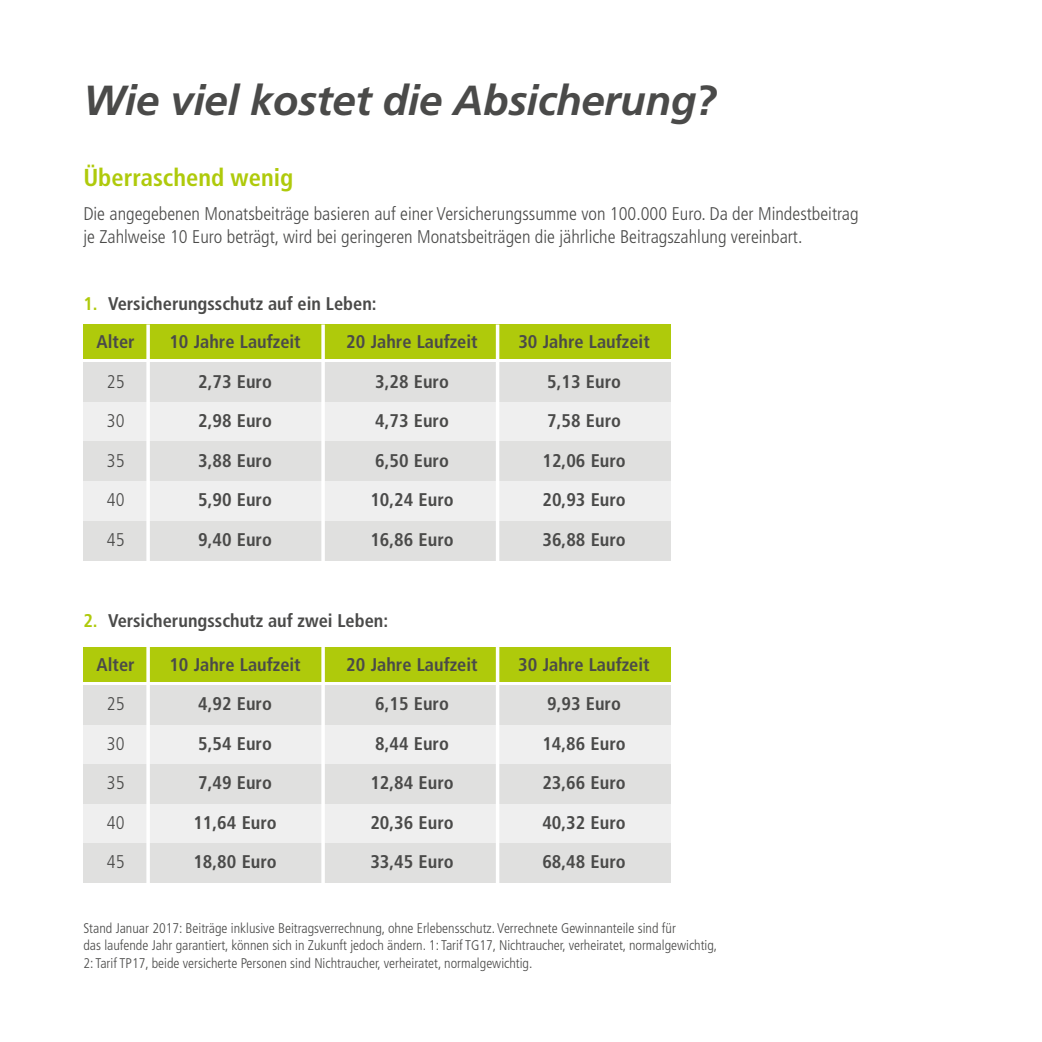
<style>
.page{position:relative;width:1042px;height:1042px;background:#fff}
.page>*{position:absolute;margin:0;border:0;box-sizing:border-box;transform-origin:0 0}
.t1{font:italic 700 42px "Frutiger LT Std";letter-spacing:-.01em;color:#4a4a49}
.t2{font:700 condensed 24.5px "Frutiger LT Std";color:#afca0b}
.t3{font:700 condensed 18.38px/39.6px "Frutiger LT Std";color:#4a4a49;text-align:center}
.t4{font:300 condensed 18.38px/39.6px "Frutiger LT Std";color:#4a4a49;text-align:justify}
.t5{font:300 condensed 14px/17.5px "Frutiger LT Std";color:#4a4a49}
.s1{color:#afca0b}
</style>
<div class="page">
<div style="left:83px;top:324px;width:588px;height:35px;background:#afca0b"></div>
<div style="left:83px;top:402px;width:588px;height:39px;background:#efefef"></div>
<div style="left:83px;top:362px;width:588px;height:40px;background:#e0e0df"></div>
<div style="left:83px;top:441px;width:588px;height:40px;background:#e0e0df"></div>
<div style="left:83px;top:481px;width:588px;height:39px;background:#efefef"></div>
<div style="left:83px;top:521px;width:588px;height:40px;background:#e0e0df"></div>
<svg style="left:146px;top:324px;width:4px;height:237px"></svg>
<hr style="left:321px;top:324px;width:4px;height:240px;background:#fff">
<hr style="left:496px;top:324px;width:3px;height:240px;background:#fff">
<div style="left:83px;top:647px;width:588px;height:35px;background:#afca0b"></div>
<div style="left:83px;top:724px;width:588px;height:40px;background:#efefef"></div>
<div style="left:83px;top:685px;width:588px;height:39px;background:#e0e0df"></div>
<div style="left:83px;top:764px;width:588px;height:40px;background:#e0e0df"></div>
<div style="left:83px;top:804px;width:588px;height:39px;background:#efefef"></div>
<div style="left:83px;top:843px;width:588px;height:40px;background:#e0e0df"></div>
<svg style="left:146px;top:647px;width:4px;height:236px"></svg>
<hr style="left:321px;top:647px;width:4px;height:238px;background:#fff">
<hr style="left:496px;top:647px;width:3px;height:238px;background:#fff">
<h1 class="t1" style="left:83px;top:76px;width:635px">Wie viel kostet die Absicherung?</h1>
<h2 class="t2" style="left:83px;top:163px;width:211px">Überraschend wenig</h2>
<p class="t4" style="left:83px;top:202px;width:777px;line-height:23.6px">Die angegebenen Monatsbeiträge basieren auf einer Versicherungssumme von 100.000 Euro. Da der Mindestbeitrag je Zahlweise 10 Euro beträgt, wird bei geringeren Monatsbeiträgen die jährliche Beitragszahlung vereinbart.</p>
<p class="t3" style="left:97px;top:285px;width:281px;line-height:38px;text-align:left;text-indent:-13px"><span class="s1">1.</span> Versicherungsschutz auf ein Leben:<br>Alter</p>
<p class="t4" style="left:107px;top:362px;width:19px">25<br>30<br>35<br>40<br>45</p>
<p class="t3" style="left:169px;top:322px;width:133px">10 Jahre Laufzeit<br>2,73 Euro<br>2,98 Euro<br>3,88 Euro<br>5,90 Euro<br>9,40 Euro</p>
<p class="t3" style="left:346px;top:322px;width:133px">20 Jahre Laufzeit<br>3,28 Euro<br>4,73 Euro<br>6,50 Euro<br>10,24 Euro<br>16,86 Euro</p>
<p class="t3" style="left:518px;top:322px;width:133px">30 Jahre Laufzeit<br>5,13 Euro<br>7,58 Euro<br>12,06 Euro<br>20,93 Euro<br>36,88 Euro</p>
<p class="t3" style="left:83px;top:600px;width:306px"><span class="s1">2.</span> Versicherungsschutz auf zwei Leben:</p>
<p class="t3" style="left:97px;top:645px;width:40px">Alter</p>
<p class="t4" style="left:107px;top:684px;width:19px">25<br>30<br>35<br>40<br>45</p>
<p class="t3" style="left:169px;top:645px;width:133px">10 Jahre Laufzeit<br>4,92 Euro<br>5,54 Euro<br>7,49 Euro<br>11,64 Euro<br>18,80 Euro</p>
<p class="t3" style="left:346px;top:645px;width:133px">20 Jahre Laufzeit<br>6,15 Euro<br>8,44 Euro<br>12,84 Euro<br>20,36 Euro<br>33,45 Euro</p>
<p class="t3" style="left:518px;top:645px;width:133px">30 Jahre Laufzeit<br>9,93 Euro<br>14,86 Euro<br>23,66 Euro<br>40,32 Euro<br>68,48 Euro</p>
<p class="t5" style="left:83px;top:919px;width:635px">Stand Januar 2017: Beiträge inklusive Beitragsverrechnung, ohne Erlebensschutz. Verrechnete Gewinnanteile sind für<br>das laufende Jahr garantiert, können sich in Zukunft jedoch ändern. 1: Tarif TG17, Nichtraucher, verheiratet, normalgewichtig,<br>2: Tarif TP17, beide versicherte Personen sind Nichtraucher, verheiratet, normalgewichtig.</p>
</div>
